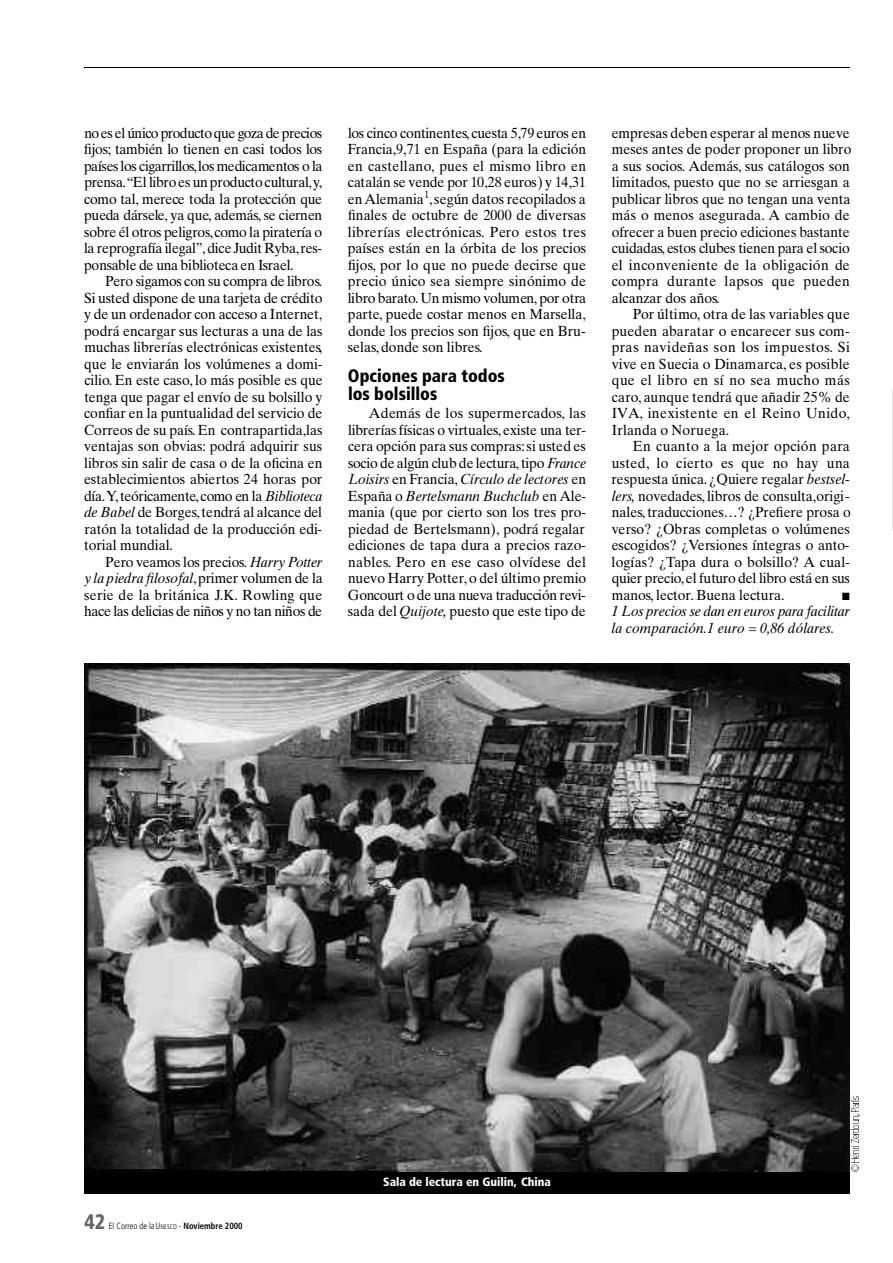
<style>
.page{position:relative;width:893px;height:1263px;background:#fff}
.page>*{position:absolute;margin:0;border:0;box-sizing:border-box;transform-origin:0 0}
.t1{font:900 condensed 21px "Frutiger";color:#666;scale:.95 1}
.t2{font:900 condensed 18px/18px "Frutiger";color:#000;scale:.95 1}
.t3{font:14.7px/16.5px "Times Ten";color:#000;text-align:justify;scale:.95 1}
.t4{font:italic 14.7px/16.5px "Times Ten";color:#000;scale:.95 1}
.t5{font:900 condensed 12px "Frutiger";color:#fff}
.t6{font:10.5px "Zapf Dingbats";color:#000;scale:.95 1}
.t7{font:300 condensed 9px "Frutiger";color:#000;scale:.95 1}
.s1{font-style:italic}
.s2{font-size:6.75px}
.s3{font-weight:700}
</style>
<div class="page">
<hr style="left:84px;top:67px;width:765px;height:1px;background:#000">
<img style="left:84px;top:664px;width:765px;height:508px">
<div style="left:84px;top:1172px;width:765px;height:22px;background:#000"></div>
<svg style="left:848px;top:1097px;width:11px;height:75px"></svg>
<p class="t3" style="left:84px;top:126px;width:252px">no es el único producto que goza de precios fij o s ; también lo tienen en casi todos los países los cigarrillos,los medicamentos o la p r e n s a .“El libro es un producto cultural,y, como tal, merece toda la protección que pueda dársele, ya que, a d e m á s, se ciernen sobre él otros peligros,como la piratería o la reprografía ilegal”,dice Judit Ryba,r e s&shy;ponsable de una biblioteca en Israel.</p>
<p class="t3" style="left:84px;top:274px;width:253px;text-indent:21px">Pero sigamos con su compra de libros.<br>Si usted dispone de una tarjeta de crédito y de un ordenador con acceso a Internet, podrá encargar sus lecturas a una de las muchas librerías electrónicas existentes, que le enviarán los volúmenes a domi&shy;cilio. En este caso, lo más posible es que tenga que pagar el envío de su bolsillo y confiar en la puntualidad del servicio de Correos de su país. En contrapartida,las ventajas son obvias: podrá adquirir sus libros sin salir de casa o de la oficina en establecimientos abiertos 24 horas por d í a .Y,t e ó r i c a m e n t e,como en la <span class="s1">B i b l i o t e c a de Babel</span> de Borges,tendrá al alcance del ratón la totalidad de la producción edi&shy;torial mundial.</p>
<p class="t3" style="left:84px;top:555px;width:253px;text-indent:21px">Pero veamos los precios<span class="s1">.Harry Po t t e r y la piedra fil o s o f a l</span>,primer volumen de la serie de la británica J. K . Rowling que hace las delicias de niños y no tan niños de</p>
<p class="t3" style="left:348px;top:126px;width:252px">los cinco continentes,cuesta 5,79 euros en Francia,9,71 en España (para la edición en castellano, pues el mismo libro en catalán se vende por 10,28 euros) y 14,31 en A l e m a n i a<sup>1</sup>,según datos recopilados a finales de octubre de 2000 de diversas librerías electrónicas. Pero estos tres países están en la órbita de los precios fij o s, por lo que no puede decirse que precio único sea siempre sinónimo de libro barato.Un mismo volumen, por otra parte, puede costar menos en Marsella, donde los precios son fijos, que en Bru&shy;selas, donde son libres.</p>
<p class="t2" style="left:348px;top:368px;width:167px">Opciones para todos los bolsillos</p>
<p class="t3" style="left:348px;top:406px;width:252px;text-indent:21px">Además de los supermercados, l a s librerías físicas o virtuales, existe una ter&shy;cera opción para sus compras:si usted es socio de algún club de lectura, tipo <span class="s1">Fr a n c e L o i s i r s</span> en Fr a n c i a , <span class="s1">Círculo de lectores</span> e n España o <span class="s1">Bertelsmann Buch c l u b</span> en A l e&shy;mania (que por cierto son los tres pro&shy;piedad de Bertelsmann), podrá regalar ediciones de tapa dura a precios razo&shy;n a b l e s. Pero en ese caso olvídese del nuevo Harry Po t t e r, o del último premio Goncourt o de una nueva traducción revi&shy;sada del <span class="s1">Quijote,</span> puesto que este tipo de</p>
<p class="t3" style="left:611px;top:126px;width:254px">empresas deben esperar al menos nueve meses antes de poder proponer un libro a sus socios. Además, sus catálogos son limitados, puesto que no se arriesgan a publicar libros que no tengan una venta más o menos asegurada. A cambio de ofrecer a buen precio ediciones bastante c u i d a d a s, estos clubes tienen para el socio el inconveniente de la obligación de compra durante lapsos que pueden alcanzar dos años.</p>
<p class="t3" style="left:611px;top:307px;width:252px;text-indent:21px">Por último, otra de las variables que pueden abaratar o encarecer sus com&shy;pras navideñas son los impuestos. S i vive en Suecia o Dinamarca, es posible que el libro en sí no sea mucho más c a r o, aunque tendrá que añadir 25% de I VA , inexistente en el Reino Unido, Irlanda o Noruega.</p>
<p class="t3" style="left:611px;top:439px;width:253px;text-indent:21px">En cuanto a la mejor opción para u s t e d , lo cierto es que no hay una respuesta única.¿Quiere regalar <span class="s1">b e s t s e l&shy;lers,</span> novedades, libros de consulta,origi&shy;nales,traducciones…? ¿Prefiere prosa o verso? ¿Obras completas o volúmenes escogidos? ¿Versiones íntegras o anto&shy;logías? ¿Tapa dura o bolsillo? A cual&shy;quier precio,el futuro del libro está en sus manos, lector. Buena lectura.</p>
<p class="t6" style="left:842px;top:591px;width:9px">■</p>
<p class="t4" style="left:611px;top:604px;width:252px">1 Los precios se dan en euros para facilitar la comparación.1 euro = 0,86 dólares.</p>
<h1 class="t1" style="left:84px;top:1214px;width:23px">42</h1>
<p class="t7" style="left:109px;top:1222px;width:142px">El Correo de la U<span class="s2">NESCO</span> - <span class="s3">Noviembre 2000</span></p>
<p class="t5" style="left:383px;top:1177px;width:169px">Sala de lectura en Guilin, China</p>
</div>
